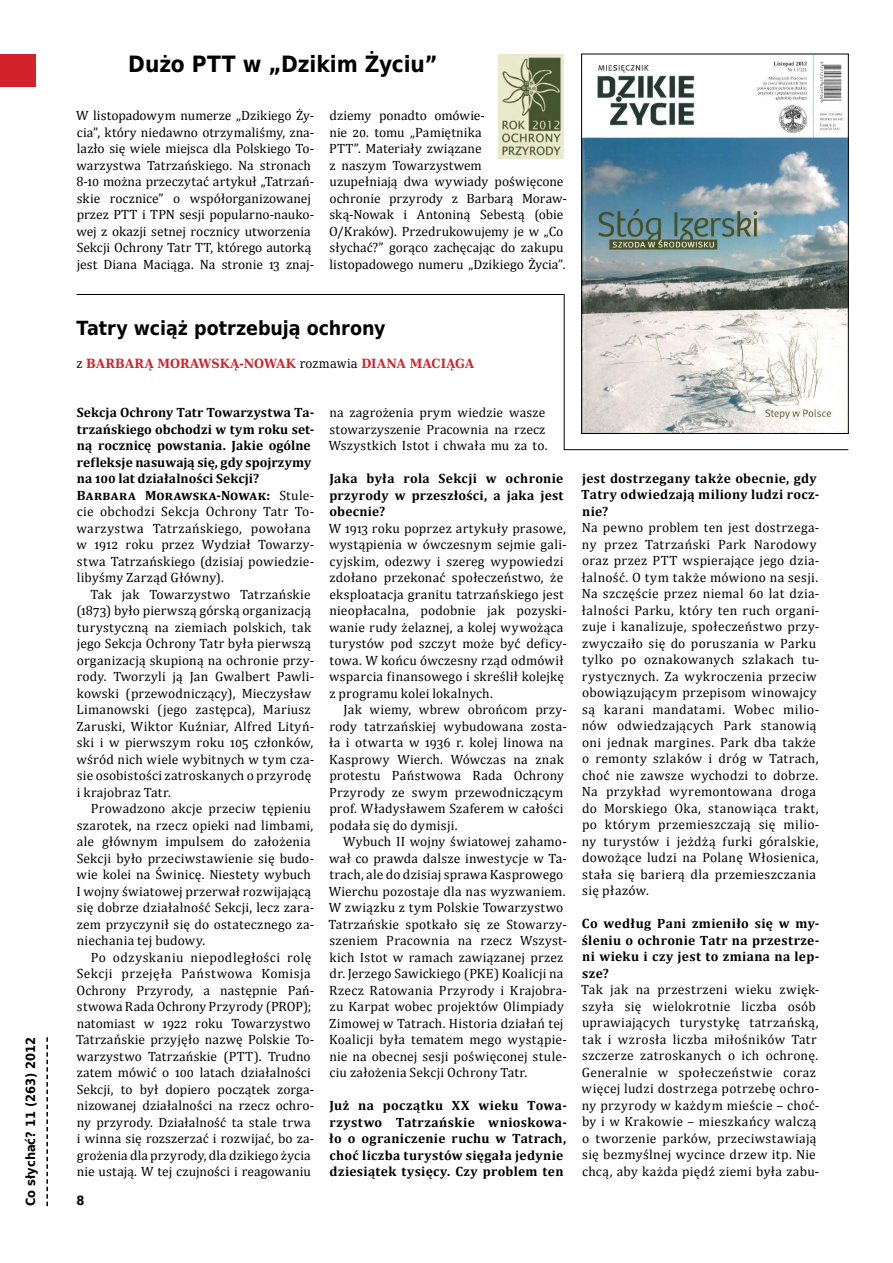
<style>
.page{position:relative;width:893px;height:1263px;background:#fff}
.page>*{position:absolute;margin:0;border:0;box-sizing:border-box;transform-origin:0 0}
.t1{font:700 22.5px "DejaVu Sans Condensed";letter-spacing:-.005em;color:#000}
.t2{font:700 19.5px "DejaVu Sans Condensed";letter-spacing:-.005em;color:#000}
.t3{font:13.5px/16.5px "Cambria";letter-spacing:.015em;color:#000}
.t4{font:700 13.5px/16.5px "Cambria";letter-spacing:.02em;color:#000}
.t5{font:700 12.75px "DejaVu Serif Condensed";letter-spacing:.01em;color:#d2232a}
.t6{font:700 12.75px "DejaVu Sans Condensed";color:#000}
.s1{font-weight:400;color:#000}
.s2{font-weight:400}
</style>
<div class="page">
<svg style="left:46px;top:1037px;width:2px;height:169px"></svg>
<div style="left:0;top:55px;width:35px;height:32px;background:#d2232a"></div>
<img style="left:499px;top:54px;width:65px;height:104px">
<hr style="left:77px;top:294px;width:487px;height:1px;background:#000">
<hr style="left:564px;top:294px;width:1px;height:156px;background:#000">
<img style="left:583px;top:56px;width:263px;height:376px">
<div style="left:581px;top:54px;width:267px;height:380px;border:1px solid #000"></div>
<hr style="left:564px;top:449px;width:284px;height:1px;background:#000">
<p class="t6" style="left:20px;top:1206px;width:170px;rotate:-90deg">Co słychać? 11 (263) 2012</p>
<h1 class="t1" style="left:128px;top:45px;width:311px">Dużo PTT w „Dzikim Życiu”</h1>
<p class="t3" style="left:329px;top:107px;width:239px">dziemy ponadto omówie-<br>nie 20. tomu „Pamiętnika<br>PTT”. Materiały związane<br>z naszym Towarzystwem<br>uzupełniają dwa wywiady poświęcone ochronie przyrody z Barbarą Moraw&shy;ską-Nowak i Antoniną Sebestą (obie<br>O/Kraków). Przedrukowujemy je w „Co słychać?” gorąco zachęcając do zakupu listopadowego numeru „Dzikiego Życia”.</p>
<p class="t3" style="left:76px;top:107px;width:240px">W listopadowym numerze „Dzikiego Ży&shy;cia”, który niedawno otrzymaliśmy, zna&shy;lazło się wiele miejsca dla Polskiego To&shy;warzystwa Tatrzańskiego. Na stronach 8-10 można przeczytać artykuł „Tatrzań&shy;skie rocznice” o współorganizowanej przez PTT i TPN sesji popularno-nauko&shy;wej z okazji setnej rocznicy utworzenia Sekcji Ochrony Tatr TT, którego autorką jest Diana Maciąga. Na stronie 13 znaj-</p>
<h2 class="t2" style="left:77px;top:312px;width:310px">Tatry wciąż potrzebują ochrony</h2>
<p class="t5" style="left:77px;top:353px;width:399px"><span class="s1">z</span> BARBARĄ MORAWSKĄ-NOWAK <span class="s1">rozmawia</span> DIANA MACIĄGA</p>
<p class="t3" style="left:329px;top:404px;width:220px">na zagrożenia prym wiedzie wasze stowarzyszenie Pracownia na rzecz<br>Wszystkich Istot i chwała mu za to.</p>
<p class="t4" style="left:329px;top:470px;width:236px;text-align:justify">Jaka była rola Sekcji w ochronie przyrody w przeszłości, a jaka jest obecnie?</p>
<p class="t3" style="left:329px;top:520px;width:240px">W 1913 roku poprzez artykuły prasowe, wystąpienia w ówczesnym sejmie gali&shy;cyjskim, odezwy i szereg wypowiedzi zdołano przekonać społeczeństwo, że eksploatacja granitu tatrzańskiego jest nieopłacalna, podobnie jak pozyski&shy;wanie rudy żelaznej, a kolej wywożąca turystów pod szczyt może być deficy&shy;towa. W końcu ówczesny rząd odmówił wsparcia finansowego i skreślił kolejkę z programu kolei lokalnych.</p>
<p class="t3" style="left:329px;top:701px;width:239px;text-indent:15px">Jak wiemy, wbrew obrońcom przy&shy;rody tatrzańskiej wybudowana zosta&shy;ła i otwarta w 1936 r. kolej linowa na Kasprowy Wierch. Wówczas na znak protestu Państwowa Rada Ochrony Przyrody ze swym przewodniczącym prof. Władysławem Szaferem w całości podała się do dymisji.</p>
<p class="t3" style="left:329px;top:833px;width:240px;text-indent:15px">Wybuch II wojny światowej zahamo&shy;wał co prawda dalsze inwestycje w Ta&shy;trach, ale do dzisiaj sprawa Kasprowego Wierchu pozostaje dla nas wyzwaniem.<br>W związku z tym Polskie Towarzystwo Tatrzańskie spotkało się ze Stowarzy&shy;szeniem Pracownia na rzecz Wszyst&shy;kich Istot w ramach zawiązanej przez dr. Jerzego Sawickiego (PKE) Koalicji na Rzecz Ratowania Przyrody i Krajobra&shy;zu Karpat wobec projektów Olimpiady Zimowej w Tatrach. Historia działań tej Koalicji była tematem mego wystąpie&shy;nie na obecnej sesji poświęconej stule&shy;ciu założenia Sekcji Ochrony Tatr.</p>
<p class="t4" style="left:329px;top:1097px;width:239px">Już na początku XX wieku Towa&shy;rzystwo Tatrzańskie wnioskowa&shy;ło o ograniczenie ruchu w Tatrach, choć liczba turystów sięgała jedynie dziesiątek tysięcy. Czy problem ten</p>
<p class="t4" style="left:76px;top:404px;width:239px">Sekcja Ochrony Tatr Towarzystwa Ta&shy;trzańskiego obchodzi w tym roku set&shy;ną rocznicę powstania. Jakie ogólne refleksje nasuwają się, gdy spojrzymy na 100 lat działalności Sekcji?<br>Barbara Morawska-Nowak: <span class="s2">Stule&shy;cie obchodzi Sekcja Ochrony Tatr To&shy;warzystwa Tatrzańskiego, powołana w 1912 roku przez Wydział Towarzy&shy;stwa Tatrzańskiego (dzisiaj powiedzie&shy;libyśmy Zarząd Główny).</span></p>
<p class="t3" style="left:76px;top:586px;width:239px;text-indent:14px">Tak jak Towarzystwo Tatrzańskie (1873) było pierwszą górską organizacją turystyczną na ziemiach polskich, tak jego Sekcja Ochrony Tatr była pierwszą organizacją skupioną na ochronie przy&shy;rody. Tworzyli ją Jan Gwalbert Pawli&shy;kowski (przewodniczący), Mieczysław Limanowski (jego zastępca), Mariusz Zaruski, Wiktor Kuźniar, Alfred Lityń&shy;ski i w pierwszym roku 105 członków, wśród nich wiele wybitnych w tym cza&shy;sie osobistości zatroskanych o przyrodę i krajobraz Tatr.</p>
<p class="t3" style="left:76px;top:800px;width:239px;text-indent:14px">Prowadzono akcje przeciw tępieniu szarotek, na rzecz opieki nad limbami, ale głównym impulsem do założenia Sekcji było przeciwstawienie się budo&shy;wie kolei na Świnicę. Niestety wybuch I wojny światowej przerwał rozwijającą się dobrze działalność Sekcji, lecz zara&shy;zem przyczynił się do ostatecznego za&shy;niechania tej budowy.</p>
<p class="t3" style="left:76px;top:948px;width:240px;text-indent:15px">Po odzyskaniu niepodległości rolę Sekcji przejęła Państwowa Komisja Ochrony Przyrody, a następnie Pań&shy;stwowa Rada Ochrony Przyrody (PROP); natomiast w 1922 roku Towarzystwo Tatrzańskie przyjęło nazwę Polskie To&shy;warzystwo Tatrzańskie (PTT). Trudno zatem mówić o 100 latach działalności Sekcji, to był dopiero początek zorga&shy;nizowanej działalności na rzecz ochro&shy;ny przyrody. Działalność ta stale trwa i winna się rozszerzać i rozwijać, bo za&shy;grożenia dla przyrody, dla dzikiego życia nie ustają. W tej czujności i reagowaniu</p>
<p class="t6" style="left:77px;top:1190px;width:9px">8</p>
<p class="t4" style="left:581px;top:470px;width:240px">jest dostrzegany także obecnie, gdy<br>Tatry odwiedzają miliony ludzi rocz&shy;nie?</p>
<p class="t3" style="left:582px;top:519px;width:239px">Na pewno problem ten jest dostrzega&shy;ny przez Tatrzański Park Narodowy oraz przez PTT wspierające jego dzia&shy;łalność. O tym także mówiono na sesji.<br>Na szczęście przez niemal 60 lat dzia&shy;łalności Parku, który ten ruch organi&shy;zuje i kanalizuje, społeczeństwo przy&shy;zwyczaiło się do poruszania w Parku tylko po oznakowanych szlakach tu&shy;rystycznych. Za wykroczenia przeciw obowiązującym przepisom winowajcy są karani mandatami. Wobec milio&shy;nów odwiedzających Park stanowią oni jednak margines. Park dba także o remonty szlaków i dróg w Tatrach, choć nie zawsze wychodzi to dobrze.<br>Na przykład wyremontowana droga do Morskiego Oka, stanowiąca trakt, po którym przemieszczają się milio&shy;ny turystów i jeżdżą furki góralskie, dowożące ludzi na Polanę Włosienica, stała się barierą dla przemieszczania się płazów.</p>
<p class="t4" style="left:582px;top:915px;width:239px;text-align:justify">Co według Pani zmieniło się w my&shy;śleniu o ochronie Tatr na przestrze&shy;ni wieku i czy jest to zmiana na lep&shy;sze?</p>
<p class="t3" style="left:581px;top:981px;width:240px">Tak jak na przestrzeni wieku zwięk&shy;szyła się wielokrotnie liczba osób uprawiających turystykę tatrzańską, tak i wzrosła liczba miłośników Tatr szczerze zatroskanych o ich ochronę.<br>Generalnie w społeczeństwie coraz więcej ludzi dostrzega potrzebę ochro&shy;ny przyrody w każdym mieście – choć&shy;by i w Krakowie – mieszkańcy walczą o tworzenie parków, przeciwstawiają się bezmyślnej wycince drzew itp. Nie chcą, aby każda piędź ziemi była zabu-</p>
</div>
